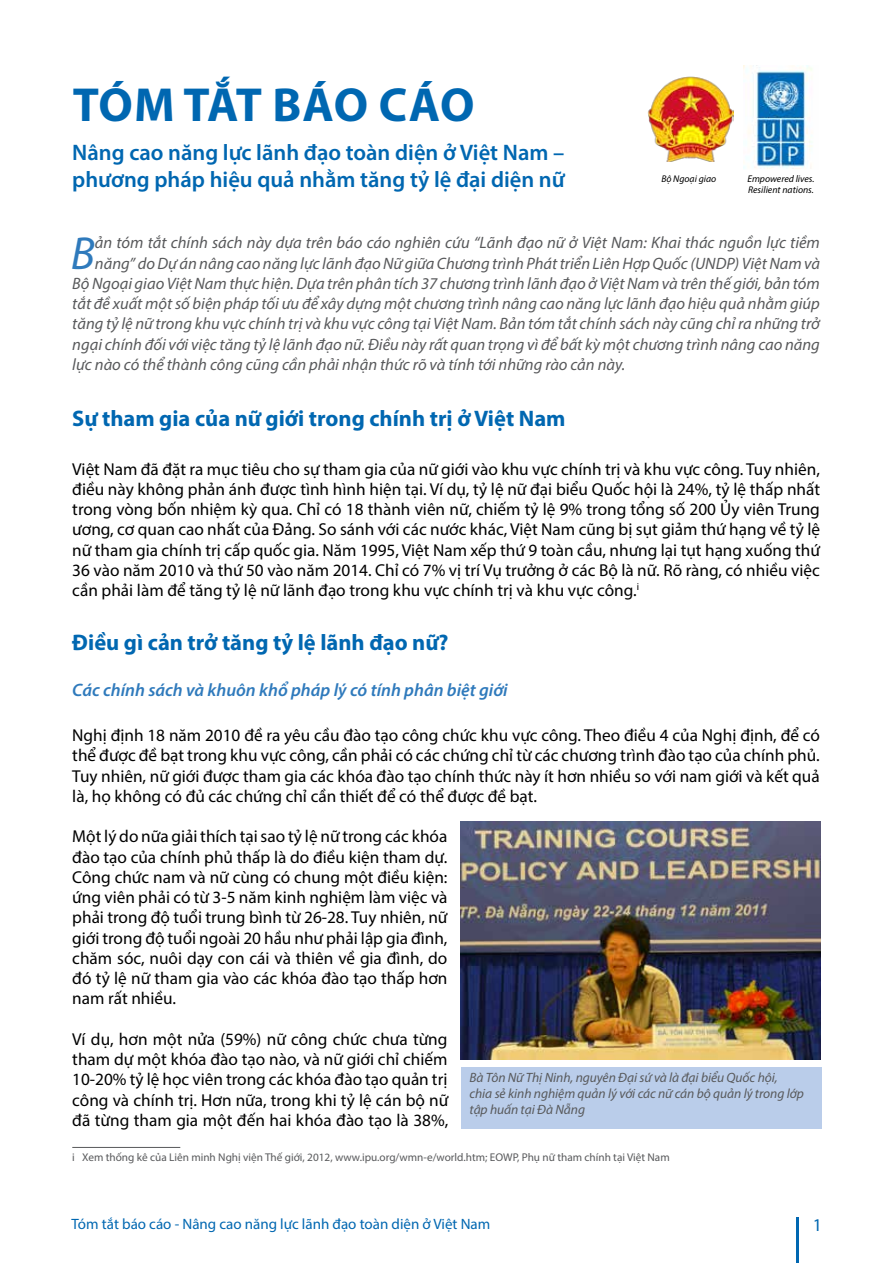
<style>
.page{position:relative;width:893px;height:1263px;background:#fff}
.page>*{position:absolute;margin:0;border:0;box-sizing:border-box;transform-origin:0 0}
.t1{font:700 48px "Myriad Pro";letter-spacing:.005em;color:#0067b1}
.t2{font:italic 46.5px "Myriad Pro";color:#2f7abc}
.t3{font:600 22.5px/27px "Myriad Pro";color:#0067b1}
.t4{font:700 22.5px "Myriad Pro";color:#0067b1}
.t5{font:italic 600 18px "Myriad Pro";color:#2f7abc}
.t6{font:18px "Myriad Pro";color:#0067b1}
.t7{font:17.25px/20.2px "Myriad Pro";color:#000;text-align:justify}
.t8{font:italic 16.5px "Myriad Pro";color:#58595b}
.t9{font:15px "Myriad Pro";color:#0067b1}
.t10{font:italic 13.5px/16.2px "Myriad Pro";letter-spacing:-.005em;color:#58595b}
.t11{font:11.25px "Myriad Pro";color:#58595b}
.t12{font:italic 9.75px/11.7px "Myriad Pro";color:#000}
</style>
<div class="page">
<hr style="left:796px;top:1217px;width:3px;height:46px;background:#0067b1">
<hr style="left:72px;top:1147px;width:108px;height:1px;background:#58595b">
<img style="left:460px;top:821px;width:361px;height:238px">
<img style="left:744px;top:65px;width:68px;height:104px">
<img style="left:648px;top:76px;width:86px;height:85px">
<div style="left:461px;top:1067px;width:361px;height:62px;background:#bacdea"></div>
<h1 class="t1" style="left:73px;top:74px;width:403px">Tóm tắt BÁO CÁO</h1>
<h3 class="t3" style="left:72px;top:138px;width:494px">Nâng cao năng lực lãnh đạo toàn diện ở Việt Nam – phương pháp hiệu quả nhằm tăng tỷ lệ đại diện nữ</h3>
<p class="t12" style="left:661px;top:172px;width:56px">Bộ Ngoại giao</p>
<p class="t12" style="left:747px;top:172px;width:69px">Empowered lives.<br>Resilient nations.</p>
<h2 class="t2" style="left:71px;top:224px;width:26px">B</h2>
<p class="t8" style="left:95px;top:233px;width:726px">ản tóm tắt chính sách này dựa trên báo cáo nghiên cứu “Lãnh đạo nữ ở Việt Nam: Khai thác nguồn lực tiềm</p>
<p class="t8" style="left:95px;top:253px;width:726px">năng” do Dự án nâng cao năng lực lãnh đạo Nữ giữa Chương trình Phát triển Liên Hợp Quốc (UNDP) Việt Nam và</p>
<p class="t8" style="left:72px;top:273px;width:749px">Bộ Ngoại giao Việt Nam thực hiện. Dựa trên phân tích 37 chương trình lãnh đạo ở Việt Nam và trên thế giới, bản tóm</p>
<p class="t8" style="left:72px;top:293px;width:749px">tắt đề xuất một số biện pháp tối ưu để xây dựng một chương trình nâng cao năng lực lãnh đạo hiệu quả nhằm giúp</p>
<p class="t8" style="left:72px;top:314px;width:749px">tăng tỷ lệ nữ trong khu vực chính trị và khu vực công tại Việt Nam. Bản tóm tắt chính sách này cũng chỉ ra những trở</p>
<p class="t8" style="left:72px;top:334px;width:749px">ngại chính đối với việc tăng tỷ lệ lãnh đạo nữ. Điều này rất quan trọng vì để bất kỳ một chương trình nâng cao năng</p>
<p class="t8" style="left:72px;top:354px;width:554px">lực nào có thể thành công cũng cần phải nhận thức rõ và tính tới những rào cản này.</p>
<h3 class="t4" style="left:72px;top:403px;width:495px">Sự tham gia của nữ giới trong chính trị ở Việt Nam</h3>
<p class="t7" style="left:72px;top:458px;width:749px">Việt Nam đã đặt ra mục tiêu cho sự tham gia của nữ giới vào khu vực chính trị và khu vực công. Tuy nhiên, điều này không phản ánh được tình hình hiện tại. Ví dụ, tỷ lệ nữ đại biểu Quốc hội là 24%, tỷ lệ thấp nhất trong vòng bốn nhiệm kỳ qua. Chỉ có 18 thành viên nữ, chiếm tỷ lệ 9% trong tổng số 200 Ủy viên Trung ương, cơ quan cao nhất của Đảng. So sánh với các nước khác, Việt Nam cũng bị sụt giảm thứ hạng về tỷ lệ nữ tham gia chính trị cấp quốc gia. Năm 1995, Việt Nam xếp thứ 9 toàn cầu, nhưng lại tụt hạng xuống thứ 36 vào năm 2010 và thứ 50 vào năm 2014. Chỉ có 7% vị trí Vụ trưởng ở các Bộ là nữ. Rõ ràng, có nhiều việc cần phải làm để tăng tỷ lệ nữ lãnh đạo trong khu vực chính trị và khu vực công.<sup>i</sup></p>
<h3 class="t4" style="left:72px;top:628px;width:378px">Điều gì cản trở tăng tỷ lệ lãnh đạo nữ?</h3>
<p class="t5" style="left:72px;top:679px;width:437px">Các chính sách và khuôn khổ pháp lý có tính phân biệt giới</p>
<p class="t7" style="left:72px;top:725px;width:749px">Nghị định 18 năm 2010 đề ra yêu cầu đào tạo công chức khu vực công. Theo điều 4 của Nghị định, để có thể được đề bạt trong khu vực công, cần phải có các chứng chỉ từ các chương trình đào tạo của chính phủ.<br>Tuy nhiên, nữ giới được tham gia các khóa đào tạo chính thức này ít hơn nhiều so với nam giới và kết quả là, họ không có đủ các chứng chỉ cần thiết để có thể được đề bạt.</p>
<p class="t7" style="left:72px;top:826px;width:377px">Một lý do nữa giải thích tại sao tỷ lệ nữ trong các khóa đào tạo của chính phủ thấp là do điều kiện tham dự.<br>Công chức nam và nữ cùng có chung một điều kiện: ứng viên phải có từ 3-5 năm kinh nghiệm làm việc và phải trong độ tuổi trung bình từ 26-28. Tuy nhiên, nữ giới trong độ tuổi ngoài 20 hầu như phải lập gia đình, chăm sóc, nuôi dạy con cái và thiên về gia đình, do đó tỷ lệ nữ tham gia vào các khóa đào tạo thấp hơn nam rất nhiều.</p>
<p class="t7" style="left:72px;top:1029px;width:377px">Ví dụ, hơn một nửa (59%) nữ công chức chưa từng tham dự một khóa đào tạo nào, và nữ giới chỉ chiếm 10-20% tỷ lệ học viên trong các khóa đào tạo quản trị công và chính trị. Hơn nữa, trong khi tỷ lệ cán bộ nữ đã từng tham gia một đến hai khóa đào tạo là 38%,</p>
<p class="t11" style="left:72px;top:1150px;width:599px">i Xem thống kê của Liên minh Nghị viện Thế giới, 2012, www.ipu.org/wmn-e/world.htm; EOWP, Phụ nữ tham chính tại Việt Nam</p>
<p class="t10" style="left:469px;top:1069px;width:336px">Bà Tôn Nữ Thị Ninh, nguyên Đại sứ và là đại biểu Quốc hội, chia sẻ kinh nghiệm quản lý với các nữ cán bộ quản lý trong lớp tập huấn tại Đà Nẵng</p>
<p class="t9" style="left:72px;top:1214px;width:420px">Tóm tắt báo cáo - Nâng cao năng lực lãnh đạo toàn diện ở Việt Nam</p>
<p class="t6" style="left:813px;top:1214px;width:11px">1</p>
</div>
